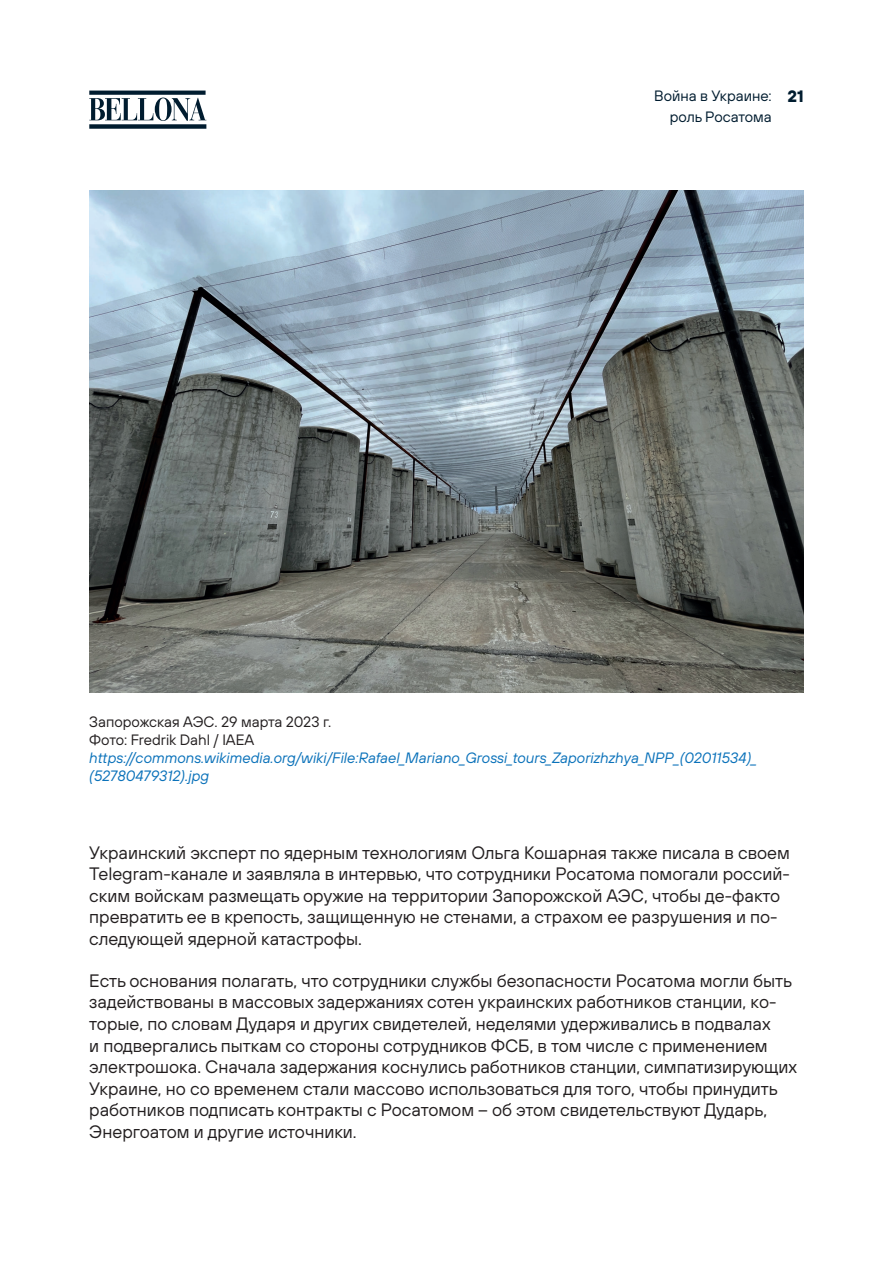
<style>
.page{position:relative;width:893px;height:1263px;background:#fff}
.page>*{position:absolute;margin:0;border:0;box-sizing:border-box;transform-origin:0 0}
.t1{font:18px/21.6px "TT Hoves Pro";color:#231f20}
.t2{font:700 16.5px "TT Hoves Pro";color:#001c2f}
.t3{font:italic 15px/18px "TT Hoves Pro";color:#0b72ba}
.t4{font:15px/18px "TT Hoves Pro";color:#231f20}
.t5{font:15px/21px "TT Hoves Pro";color:#001c2f;text-align:right}
</style>
<div class="page">
<svg style="left:89px;top:91px;width:117px;height:38px"></svg>
<img style="left:89px;top:190px;width:715px;height:502px">
<p class="t5" style="left:654px;top:87px;width:119px">Война в Украине: роль Росатома</p>
<p class="t2" style="left:787px;top:91px;width:18px">21</p>
<p class="t4" style="left:89px;top:715px;width:244px">Запорожская АЭС. 29 марта 2023 г.<br>Фото: Fredrik Dahl / IAEA</p>
<p class="t3" style="left:89px;top:751px;width:669px">https://commons.wikimedia.org/wiki/File:Rafael_Mariano_Grossi_tours_Zaporizhzhya_NPP_(02011534)_ (52780479312).jpg</p>
<p class="t1" style="left:89px;top:843px;width:702px">Украинский эксперт по ядерным технологиям Ольга Кошарная также писала в своем Telegram-канале и заявляла в интервью, что сотрудники Росатома помогали россий&shy;ским войскам размещать оружие на территории Запорожской АЭС, чтобы де-факто превратить ее в крепость, защищенную не стенами, а страхом ее разрушения и по&shy;следующей ядерной катастрофы.</p>
<p class="t1" style="left:89px;top:972px;width:709px">Есть основания полагать, что сотрудники службы безопасности Росатома могли быть задействованы в массовых задержаниях сотен украинских работников станции, ко&shy;торые, по словам Дударя и других свидетелей, неделями удерживались в подвалах<br>и подвергались пыткам со стороны сотрудников ФСБ, в том числе с применением электрошока. Сначала задержания коснулись работников станции, симпатизирующих Украине, но со временем стали массово использоваться для того, чтобы принудить работников подписать контракты с Росатомом – об этом свидетельствуют Дударь, Энергоатом и другие источники.</p>
</div>
